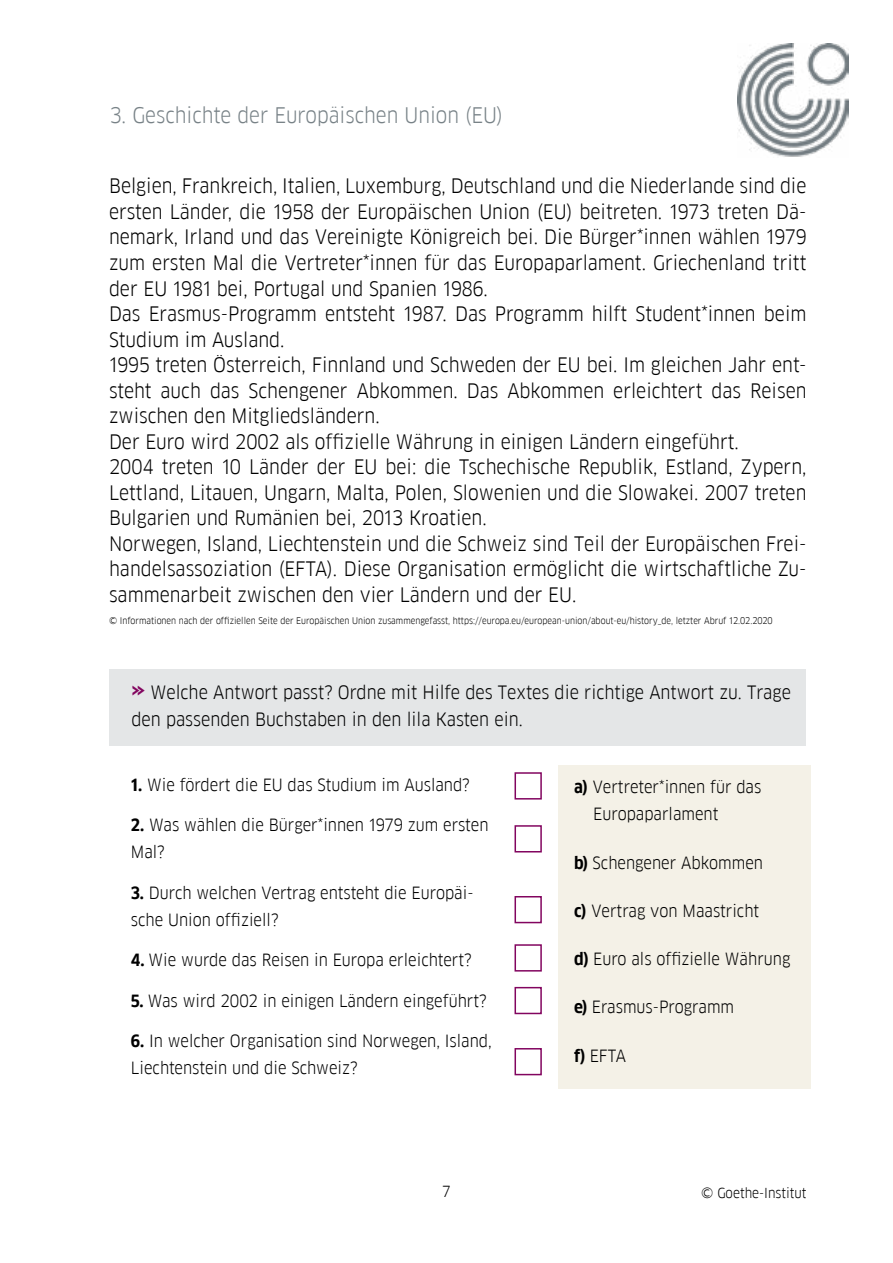
<style>
.page{position:relative;width:893px;height:1263px;background:#fff}
.page>*{position:absolute;margin:0;border:0;box-sizing:border-box;transform-origin:0 0}
.t1{font:21px "Goethe FF Clan";color:#788287}
.t2{font:19.5px/25.5px "Goethe FF Clan";color:#000}
.t3{font:18px/27px "Goethe FF Clan";color:#000}
.t4{font:16.5px/27px "Goethe FF Clan";color:#000}
.t5{font:15px "Goethe FF Clan";color:#000}
.t6{font:13.5px "Goethe FF Clan";color:#000}
.t7{font:9px "Goethe FF Clan";color:#000}
.s1{font-weight:700;font-size:22.5px;color:#82055f}
.s2{font-weight:700}
</style>
<div class="page">
<img style="left:737px;top:44px;width:111px;height:113px">
<div style="left:558px;top:765px;width:252px;height:324px;background:#f4f1e7"></div>
<div style="left:110px;top:669px;width:696px;height:76px;background:#e4e6e7"></div>
<div style="left:514px;top:772px;width:28px;height:27px;border:2px solid #82055f"></div>
<div style="left:514px;top:825px;width:28px;height:27px;border:2px solid #82055f"></div>
<div style="left:514px;top:896px;width:28px;height:27px;border:2px solid #82055f"></div>
<div style="left:514px;top:944px;width:28px;height:27px;border:2px solid #82055f"></div>
<div style="left:514px;top:987px;width:28px;height:27px;border:2px solid #82055f"></div>
<div style="left:514px;top:1048px;width:28px;height:27px;border:2px solid #82055f"></div>
<p class="t1" style="left:110px;top:103px;width:395px">3. Geschichte der Europäischen Union (EU)</p>
<p class="t2" style="left:109px;top:174px;width:699px">Belgien, Frankreich, Italien, Luxemburg, Deutschland und die Niederlande sind die ersten Länder, die 1958 der Europäischen Union (EU) beitreten. 1973 treten Dä&shy;nemark, Irland und das Vereinigte Königreich bei. Die Bürger*innen wählen 1979 zum ersten Mal die Vertreter*innen für das Europaparlament. Griechenland tritt der EU 1981 bei, Portugal und Spanien 1986.<br>Das Erasmus-Programm entsteht 1987. Das Programm hilft Student*innen beim Studium im Ausland.<br>1995 treten Österreich, Finnland und Schweden der EU bei. Im gleichen Jahr ent&shy;steht auch das Schengener Abkommen. Das Abkommen erleichtert das Reisen zwischen den Mitgliedsländern.<br>Der Euro wird 2002 als offizielle Währung in einigen Ländern eingeführt.<br>2004 treten 10 Länder der EU bei: die Tschechische Republik, Estland, Zypern, Lettland, Litauen, Ungarn, Malta, Polen, Slowenien und die Slowakei. 2007 treten Bulgarien und Rumänien bei, 2013 Kroatien.<br>Norwegen, Island, Liechtenstein und die Schweiz sind Teil der Europäischen Frei&shy;handelsassoziation (EFTA). Diese Organisation ermöglicht die wirtschaftliche Zu&shy;sammenarbeit zwischen den vier Ländern und der EU.</p>
<p class="t7" style="left:109px;top:615px;width:665px">© Informationen nach der offiziellen Seite der Europäischen Union zusammengefasst, https://europa.eu/european-union/about-eu/history_de, letzter Abruf 12.02.2020</p>
<p class="t3" style="left:131px;top:679px;width:661px"><span class="s1">»</span> Welche Antwort passt? Ordne mit Hilfe des Textes die richtige Antwort zu. Trage den passenden Buchstaben in den lila Kasten ein.</p>
<p class="t4" style="left:131px;top:771px;width:340px"><span class="s2">1.</span> Wie fördert die EU das Studium im Ausland?</p>
<p class="t4" style="left:131px;top:812px;width:359px"><span class="s2">2.</span> Was wählen die Bürger*innen 1979 zum ersten<br>Mal?</p>
<p class="t4" style="left:131px;top:879px;width:344px"><span class="s2">3.</span> Durch welchen Vertrag entsteht die Europäi&shy;sche Union offiziell?</p>
<p class="t4" style="left:131px;top:947px;width:342px"><span class="s2">4.</span> Wie wurde das Reisen in Europa erleichtert?</p>
<p class="t4" style="left:131px;top:987px;width:357px"><span class="s2">5.</span> Was wird 2002 in einigen Ländern eingeführt?</p>
<p class="t4" style="left:131px;top:1028px;width:362px"><span class="s2">6.</span> In welcher Organisation sind Norwegen, Island,<br>Liechtenstein und die Schweiz?</p>
<p class="t4" style="left:593px;top:774px;width:170px;text-indent:-19px"><span class="s2">a)</span> Vertreter*innen für das<br>Europaparlament</p>
<p class="t4" style="left:574px;top:849px;width:191px"><span class="s2">b)</span> Schengener Abkommen</p>
<p class="t4" style="left:574px;top:897px;width:187px"><span class="s2">c)</span> Vertrag von Maastricht</p>
<p class="t4" style="left:574px;top:945px;width:218px"><span class="s2">d)</span> Euro als offizielle Währung</p>
<p class="t4" style="left:574px;top:994px;width:162px"><span class="s2">e)</span> Erasmus-Programm</p>
<p class="t4" style="left:574px;top:1042px;width:53px"><span class="s2">f)</span> EFTA</p>
<p class="t5" style="left:442px;top:1183px;width:10px">7</p>
<p class="t6" style="left:701px;top:1185px;width:107px">© Goethe-Institut</p>
</div>
